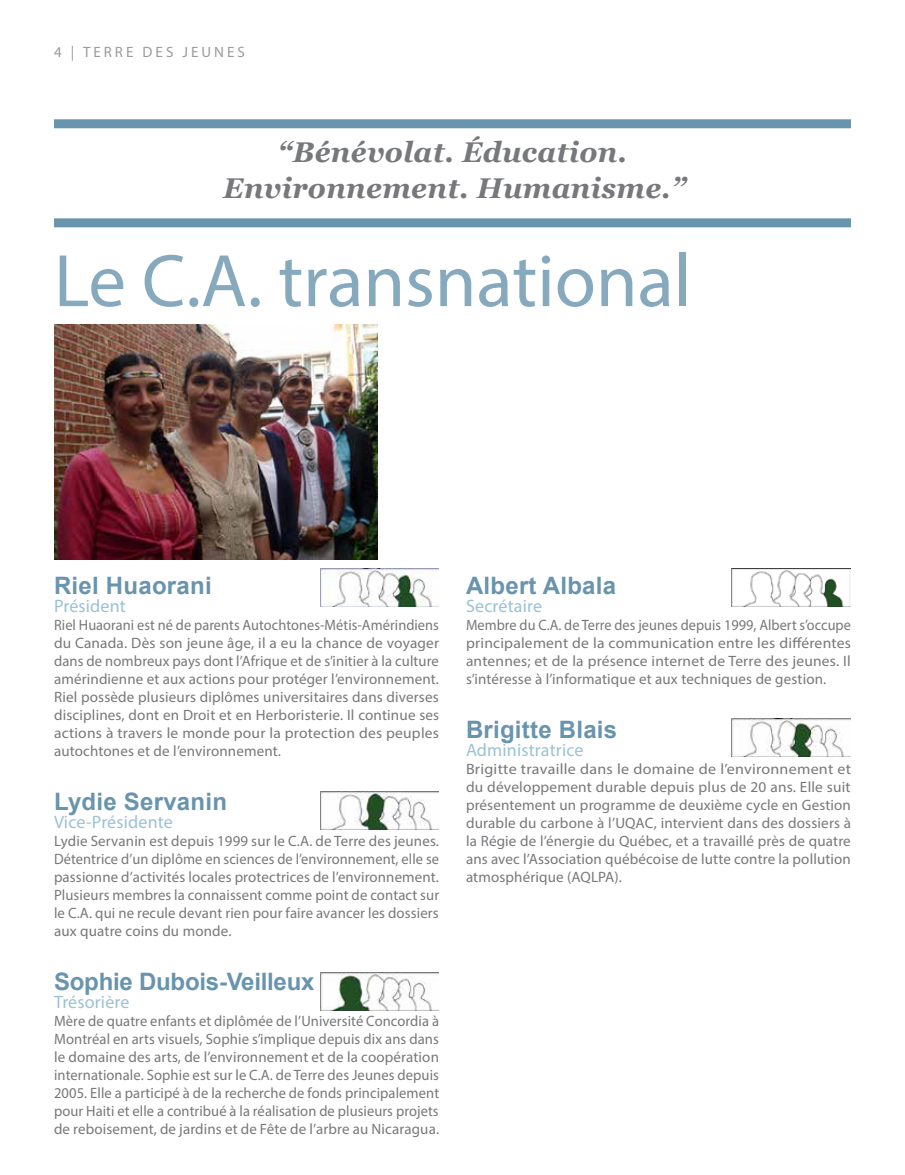
<style>
.page{position:relative;width:905px;height:1175px;background:#fff}
.page>*{position:absolute;margin:0;border:0;box-sizing:border-box;transform-origin:0 0}
.t1{font:75px "Myriad Pro";color:#6894ad}
.t2{font:italic 700 28.5px/36px "Georgia";letter-spacing:.01em;color:#77787b;text-align:center}
.t3{font:700 24px "Arial";letter-spacing:.01em;color:#6894ad}
.t4{font:700 24px "Arial";letter-spacing:-.01em;color:#6894ad}
.t5{font:18px "Myriad Pro";letter-spacing:.01em;color:#9ac1d5}
.t6{font:15px/18px "Myriad Pro";letter-spacing:.01em;color:#77787b;text-align:justify}
.t7{font:15px/18px "Myriad Pro";letter-spacing:.01em;color:#77787b;text-align:justify;scale:.96 1}
.t8{font:15px/18px "Myriad Pro";letter-spacing:.01em;color:#77787b;text-align:justify;scale:1.07 1}
.t9{font:15px/18px "Myriad Pro";letter-spacing:.01em;color:#77787b;text-align:justify;scale:.95 1}
.t10{font:15px "Myriad Pro";letter-spacing:.2em;color:#999b9c}
</style>
<div class="page">
<img style="left:54px;top:324px;width:324px;height:235px">
<div style="left:54px;top:119px;width:796px;height:9px;background:#6894ad"></div>
<div style="left:54px;top:218px;width:796px;height:9px;background:#6894ad"></div>
<img style="left:320px;top:972px;width:119px;height:38px">
<img style="left:320px;top:791px;width:119px;height:38px">
<img style="left:731px;top:718px;width:119px;height:38px">
<img style="left:320px;top:568px;width:119px;height:38px">
<img style="left:731px;top:568px;width:119px;height:38px">
<p class="t10" style="left:54px;top:43px;width:192px">4 | TERRE DES JEUNES</p>
<h2 class="t2" style="left:223px;top:133px;width:464px">“Bénévolat. Éducation.<br>Environnement. Humanisme.”</h2>
<h1 class="t1" style="left:54px;top:235px;width:639px">Le C.A. transnational</h1>
<h3 class="t3" style="left:54px;top:570px;width:159px">Riel Huaorani</h3>
<p class="t5" style="left:54px;top:595px;width:73px">Président</p>
<p class="t7" style="left:54px;top:616px;width:403px">Riel Huaorani est né de parents Autochtones-Métis-Amérindiens du Canada. Dès son jeune âge, il a eu la chance de voyager dans de nombreux pays dont l’Afrique et de s’initier à la culture amérindienne et aux actions pour protéger l’environnement.<br>Riel possède plusieurs diplômes universitaires dans diverses disciplines, dont en Droit et en Herboristerie. Il continue ses actions à travers le monde pour la protection des peuples autochtones et de l’environnement.</p>
<h3 class="t3" style="left:54px;top:786px;width:174px">Lydie Servanin</h3>
<p class="t5" style="left:54px;top:811px;width:120px">Vice-Présidente</p>
<p class="t6" style="left:54px;top:832px;width:386px">Lydie Servanin est depuis 1999 sur le C.A. de Terre des jeunes.<br>Détentrice d’un diplôme en sciences de l’environnement, elle se passionne d’activités locales protectrices de l’environnement.<br>Plusieurs membres la connaissent comme point de contact sur le C.A. qui ne recule devant rien pour faire avancer les dossiers aux quatre coins du monde.</p>
<h3 class="t4" style="left:54px;top:966px;width:262px">Sophie Dubois-Veilleux</h3>
<p class="t5" style="left:54px;top:991px;width:77px">Trésorière</p>
<p class="t6" style="left:54px;top:1012px;width:386px">Mère de quatre enfants et diplômée de l’Université Concordia à Montréal en arts visuels, Sophie s’implique depuis dix ans dans le domaine des arts, de l’environnement et de la coopération internationale. Sophie est sur le C.A. de Terre des Jeunes depuis 2005. Elle a participé à de la recherche de fonds principalement pour Haiti et elle a contribué à la réalisation de plusieurs projets de reboisement, de jardins et de Fête de l’arbre au Nicaragua.</p>
<h3 class="t3" style="left:466px;top:570px;width:152px">Albert Albala</h3>
<p class="t5" style="left:466px;top:595px;width:77px">Secrétaire</p>
<p class="t9" style="left:466px;top:616px;width:407px">Membre du C.A. de Terre des jeunes depuis 1999, Albert s’occupe principalement de la communication entre les différentes antennes; et de la présence internet de Terre des jeunes. Il s’intéresse à l’informatique et aux techniques de gestion.</p>
<h3 class="t3" style="left:466px;top:714px;width:153px">Brigitte Blais</h3>
<p class="t5" style="left:466px;top:739px;width:119px">Administratrice</p>
<p class="t8" style="left:466px;top:760px;width:361px">Brigitte travaille dans le domaine de l’environnement et du développement durable depuis plus de 20 ans. Elle suit présentement un programme de deuxième cycle en Gestion durable du carbone à l’UQAC, intervient dans des dossiers à la Régie de l’énergie du Québec, et a travaillé près de quatre ans avec l’Association québécoise de lutte contre la pollution atmosphérique (AQLPA).</p>
</div>
